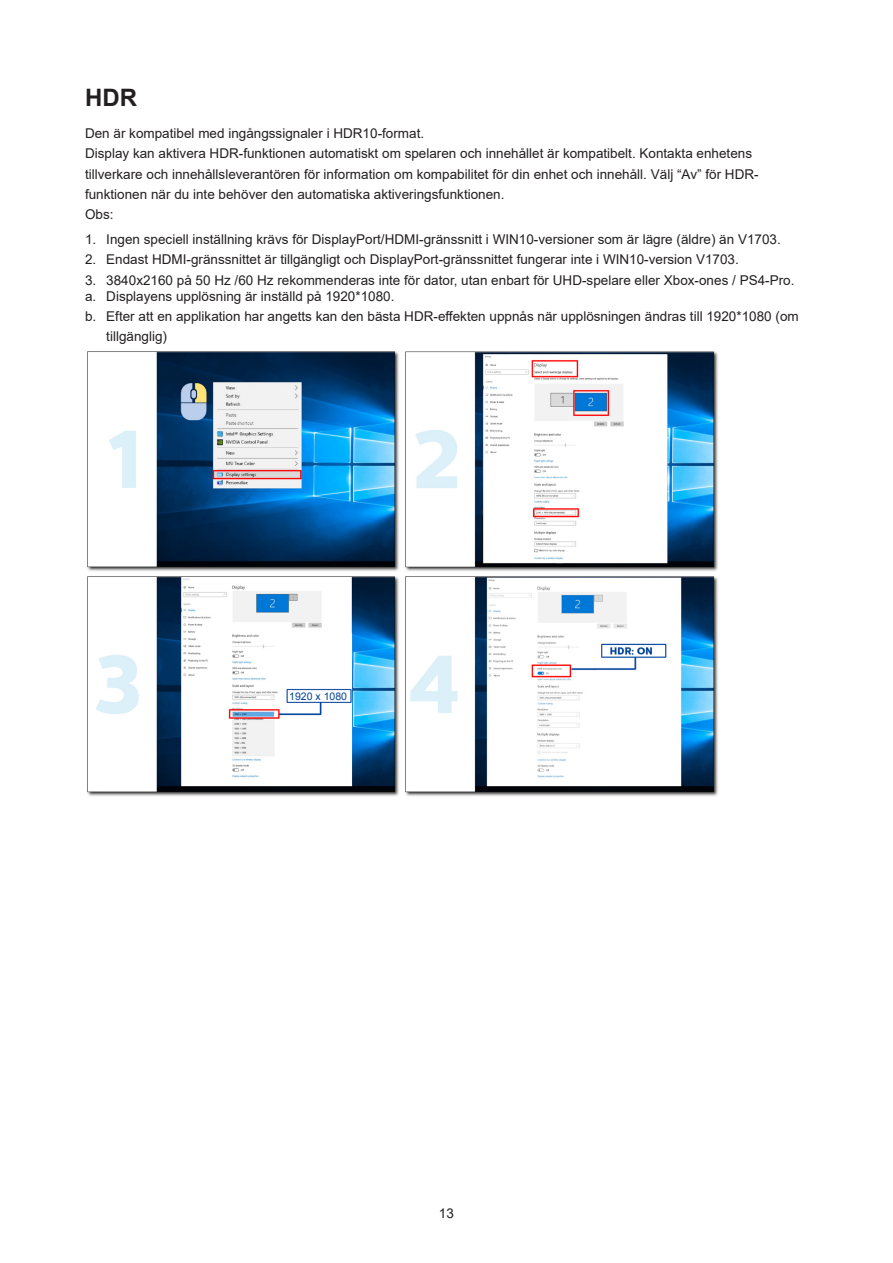
<style>
.page{position:relative;width:893px;height:1263px;background:#fff}
.page>*{position:absolute;margin:0;border:0;box-sizing:border-box;transform-origin:0 0}
.Heading_2{font:700 24px "Arial";color:#231f20}
.正文_text-1{font:13.5px/20.2px "Arial";color:#231f20}
.t1{font:10.5px "Arial";color:#00449a}
</style>
<div class="page">
<img style="left:87px;top:351px;width:312px;height:220px">
<img style="left:405px;top:351px;width:313px;height:220px">
<img style="left:87px;top:576px;width:312px;height:220px">
<img style="left:405px;top:576px;width:313px;height:220px">
<p class="Heading_2" style="left:85px;top:80px;width:53px">HDR</p>
<p class="正文_text-1" style="left:85px;top:123px;width:341px">Den är kompatibel med ingångssignaler i HDR10-format.</p>
<p class="正文_text-1" style="left:85px;top:143px;width:675px">Display kan aktivera HDR-funktionen automatiskt om spelaren och innehållet är kompatibelt. Kontakta enhetens tillverkare och innehållsleverantören för information om kompabilitet för din enhet och innehåll. Välj “Av” för HDR&shy;funktionen när du inte behöver den automatiska aktiveringsfunktionen.</p>
<p class="正文_text-1" style="left:85px;top:204px;width:30px">Obs:</p>
<p class="正文_text-1" style="left:85px;top:229px;width:697px">1. Ingen speciell inställning krävs för DisplayPort/HDMI-gränssnitt i WIN10-versioner som är lägre (äldre) än V1703.</p>
<p class="正文_text-1" style="left:85px;top:249px;width:655px">2. Endast HDMI-gränssnittet är tillgängligt och DisplayPort-gränssnittet fungerar inte i WIN10-version V1703.</p>
<p class="正文_text-1" style="left:85px;top:270px;width:711px">3. 3840x2160 på 50 Hz /60 Hz rekommenderas inte för dator, utan enbart för UHD-spelare eller Xbox-ones / PS4-Pro.</p>
<p class="正文_text-1" style="left:85px;top:286px;width:311px">a. Displayens upplösning är inställd på 1920*1080.</p>
<p class="正文_text-1" style="left:106px;top:306px;width:694px;text-indent:-21px">b. Efter att en applikation har angetts kan den bästa HDR-effekten uppnås när upplösningen ändras till 1920*1080 (om tillgänglig)</p>
<p class="t1" style="left:289px;top:689px;width:59px">1920 x 1080</p>
<p class="正文_text-1" style="left:439px;top:1203px;width:17px">13</p>
</div>
